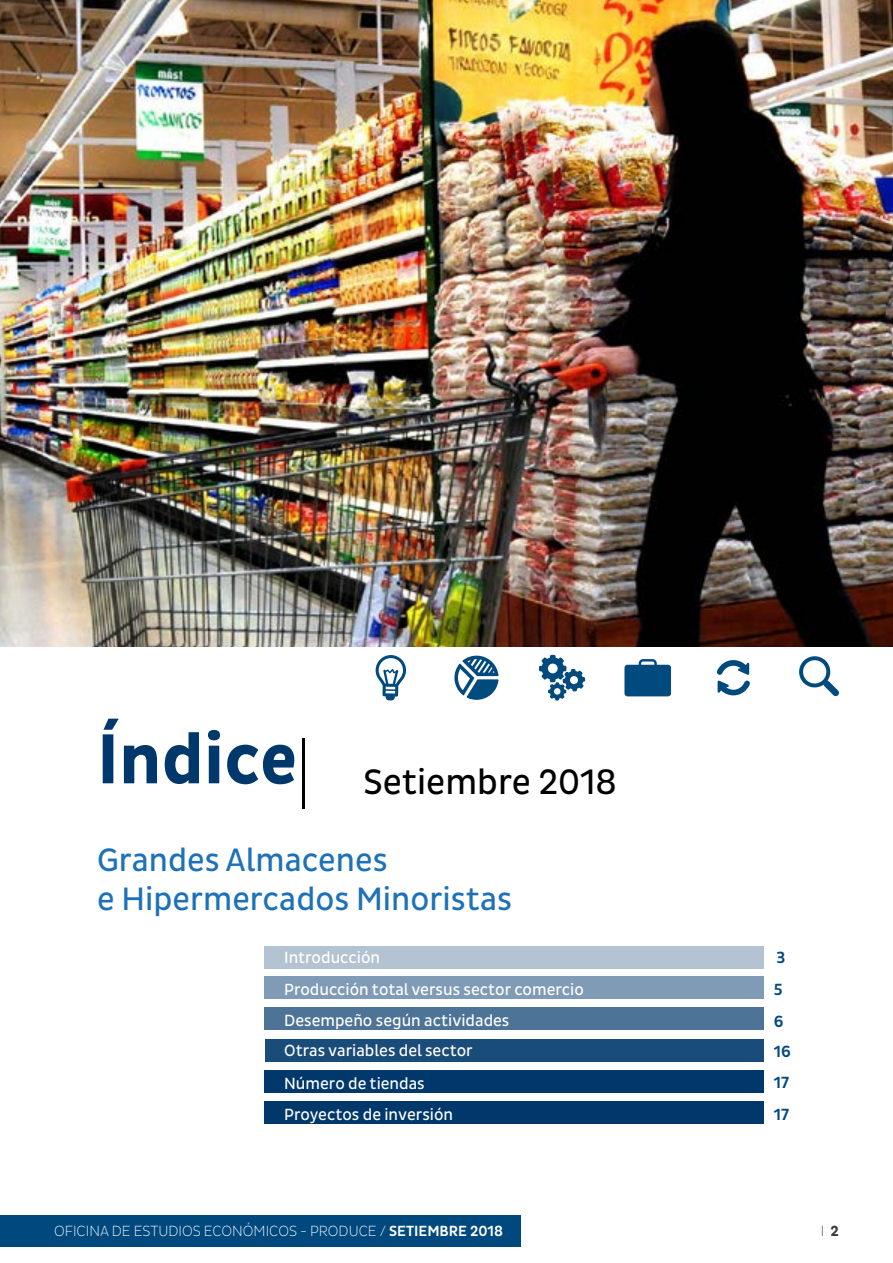
<style>
.page{position:relative;width:893px;height:1263px;background:#fff}
.page>*{position:absolute;margin:0;border:0;box-sizing:border-box;transform-origin:0 0}
.t1{font:36px "Pluto Sans Cond";color:#000}
.t2{font:33px/39.6px "Pluto Sans Cond";color:#1d71b8}
.t3{font:16.5px/31.7px "Pluto Sans Cond";color:#fff}
.t4{font:500 16.5px/31.3px "Pluto Sans Cond";color:#00497f}
.t5{font:300 15px "Pluto Sans Cond Ex";color:#fff}
.t6{font:300 15px "Pluto Sans Cond Ex";color:#3c3c3b}
.s1{font-family:"Pluto Sans Cond";font-weight:500}
.s2{font-family:"Pluto Sans Cond";font-weight:700}
</style>
<div class="page">
<div style="left:0;top:1215px;width:520px;height:32px;background:#00497f"></div>
<hr style="left:892px;top:1215px;width:1px;height:32px;background:#00497f">
<img style="left:0;top:0;width:893px;height:646px">
<div style="left:265px;top:946px;width:499px;height:22px;background:#b3c3d2"></div>
<div style="left:265px;top:976px;width:499px;height:22px;background:#809bb5"></div>
<div style="left:265px;top:1008px;width:499px;height:22px;background:#4d7497"></div>
<div style="left:265px;top:1039px;width:499px;height:22px;background:#1a4c7a"></div>
<div style="left:265px;top:1070px;width:499px;height:22px;background:#00386b"></div>
<hr style="left:302px;top:738px;width:2px;height:71px;background:#010000">
<svg style="left:376px;top:655px;width:30px;height:45px"></svg>
<svg style="left:454px;top:656px;width:44px;height:44px"></svg>
<svg style="left:539px;top:655px;width:46px;height:46px"></svg>
<svg style="left:799px;top:656px;width:40px;height:40px"></svg>
<svg style="left:624px;top:659px;width:47px;height:37px;background:#22628e"></svg>
<svg style="left:717px;top:660px;width:33px;height:35px"></svg>
<div style="left:265px;top:1102px;width:499px;height:22px;background:#00386b"></div>
<h1 class="t1" style="left:97px;top:762px;width:521px"><sup>Índice</sup> Setiembre 2018</h1>
<h2 class="t2" style="left:97px;top:840px;width:416px">Grandes Almacenes<br>e Hipermercados Minoristas</h2>
<p class="t3" style="left:284px;top:942px;width:301px">Introducción<br>Producción total versus sector comercio<br>Desempeño según actividades</p>
<p class="t3" style="left:284px;top:1034px;width:190px;line-height:32.8px">Otras variables del sector<br>Número de tiendas</p>
<p class="t4" style="left:774px;top:942px;width:18px">3<br>5<br>6<br>16<br>17</p>
<p class="t3" style="left:284px;top:1099px;width:170px">Proyectos de inversión</p>
<p class="t4" style="left:774px;top:1099px;width:17px">17</p>
<p class="t5" style="left:54px;top:1222px;width:451px">OFICINA DE ESTUDIOS ECONÓMICOS - PRODUCE / <span class="s1">SETIEMBRE 2018</span></p>
<p class="t6" style="left:821px;top:1222px;width:20px">I <span class="s2">2</span></p>
</div>
